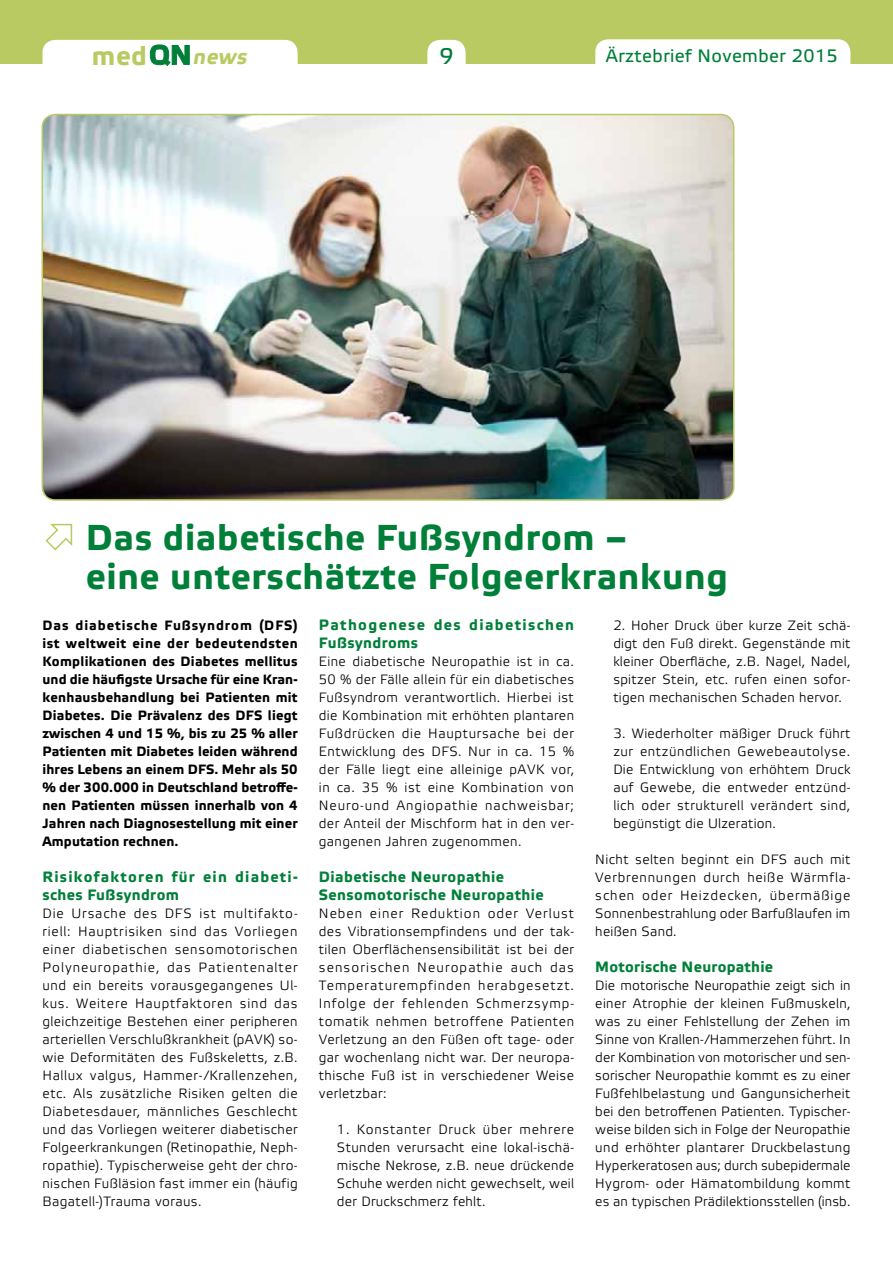
<style>
.page{position:relative;width:893px;height:1263px;background:#fff}
.page>*{position:absolute;margin:0;border:0;box-sizing:border-box;transform-origin:0 0}
.t1{font:700 36px/39px "Etelka Text";letter-spacing:.02em;color:#007f39}
.t2{font:700 26.4px "Etelka Text";color:#b8ca61}
.t3{font:22.5px "Etelka Text";color:#007f39}
.t4{font:italic 700 21.15px "Etelka Text Pro";color:#b8ca61}
.t5{font:18px "Etelka Text";letter-spacing:.02em;color:#007f39}
.t6{font:700 15px/18px "Etelka Text";letter-spacing:.03em;color:#007f39}
.t7{font:700 15px/18px "Etelka Text";letter-spacing:.085em;color:#007f39}
.t8{font:700 15px/18px "Etelka Text";letter-spacing:.095em;color:#007f39}
.t9{font:300 13.5px/18px "Etelka";letter-spacing:.02em;color:#000;text-align:justify}
.t10{font:700 13.5px/18px "Etelka Text";letter-spacing:.01em;color:#000;text-align:justify}
</style>
<div class="page">
<img style="left:42px;top:114px;width:692px;height:386px">
<div style="left:42px;top:114px;width:692px;height:387px;border:2px solid #b8ca61;border-radius:13px"></div>
<svg style="left:45px;top:523px;width:28px;height:28px"></svg>
<div style="left:0;top:0;width:893px;height:64px;background:#b8ca61"></div>
<div style="left:427px;top:40px;width:39px;height:52px;background:#fff;border-radius:13px"></div>
<div style="left:595px;top:39px;width:255px;height:45px;background:#fff;border-radius:13px"></div>
<div style="left:43px;top:40px;width:255px;height:47px;background:#fff;border-radius:13px"></div>
<svg style="left:150px;top:45px;width:40px;height:21px"></svg>
<h2 class="t2" style="left:92px;top:40px;width:57px">med</h2>
<h3 class="t4" style="left:193px;top:45px;width:60px">news</h3>
<h3 class="t3" style="left:439px;top:44px;width:16px">9</h3>
<h3 class="t5" style="left:606px;top:46px;width:234px">Ärztebrief November 2015</h3>
<h1 class="t1" style="left:86px;top:519px;width:644px">Das diabetische Fußsyndrom –<br>eine unterschätzte Folgeerkrankung</h1>
<p class="t10" style="left:43px;top:617px;width:257px">Das diabetische Fußsyndrom (DFS) ist weltweit eine der bedeutendsten Komplikationen des Diabetes mellitus und die häufigste Ursache für eine Kran&shy;kenhausbehandlung bei Patienten mit Diabetes. Die Prävalenz des DFS liegt zwischen 4 und 15 %, bis zu 25 % aller Patienten mit Diabetes leiden während ihres Lebens an einem DFS. Mehr als 50 % der 300.000 in Deutschland betroffe&shy;nen Patienten müssen innerhalb von 4<br>Jahren nach Diagnosestellung mit einer Amputation rechnen.</p>
<p class="t7" style="left:43px;top:868px;width:257px">Risikofaktoren für ein diabeti&shy;sches Fußsyndrom</p>
<p class="t9" style="left:43px;top:905px;width:257px">Die Ursache des DFS ist multifakto&shy;riell: Hauptrisiken sind das Vorliegen einer diabetischen sensomotorischen Polyneuropathie, das Patientenalter und ein bereits vorausgegangenes Ul&shy;kus. Weitere Hauptfaktoren sind das gleichzeitige Bestehen einer peripheren arteriellen Verschlußkrankheit (pAVK) so&shy;wie Deformitäten des Fußskeletts, z.B.<br>Hallux valgus, Hammer-/Krallenzehen, etc. Als zusätzliche Risiken gelten die Diabetesdauer, männliches Geschlecht und das Vorliegen weiterer diabetischer Folgeerkrankungen (Retinopathie, Neph&shy;ropathie). Typischerweise geht der chro&shy;nischen Fußläsion fast immer ein (häufig Bagatell-)Trauma voraus.</p>
<p class="t8" style="left:319px;top:616px;width:257px">Pathogenese des diabetischen<br>Fußsyndroms</p>
<p class="t9" style="left:319px;top:653px;width:257px">Eine diabetische Neuropathie ist in ca.<br>50 % der Fälle allein für ein diabetisches Fußsyndrom verantwortlich. Hierbei ist die Kombination mit erhöhten plantaren Fußdrücken die Hauptursache bei der Entwicklung des DFS. Nur in ca. 15 % der Fälle liegt eine alleinige pAVK vor, in ca. 35 % ist eine Kombination von Neuro-und Angiopathie nachweisbar; der Anteil der Mischform hat in den ver&shy;gangenen Jahren zugenommen.</p>
<p class="t6" style="left:319px;top:868px;width:226px">Diabetische Neuropathie<br>Sensomotorische Neuropathie</p>
<p class="t9" style="left:319px;top:905px;width:257px">Neben einer Reduktion oder Verlust des Vibrationsempfindens und der tak&shy;tilen Oberflächensensibilität ist bei der sensorischen Neuropathie auch das Temperaturempfinden herabgesetzt.<br>Infolge der fehlenden Schmerzsymp&shy;tomatik nehmen betroffene Patienten Verletzung an den Füßen oft tage- oder gar wochenlang nicht war. Der neuropa&shy;thische Fuß ist in verschiedener Weise verletzbar:</p>
<p class="t9" style="left:337px;top:1121px;width:239px">1. Konstanter Druck über mehrere Stunden verursacht eine lokal-ischä&shy;mische Nekrose, z.B. neue drückende Schuhe werden nicht gewechselt, weil der Druckschmerz fehlt.</p>
<p class="t9" style="left:613px;top:617px;width:239px">2. Hoher Druck über kurze Zeit schä&shy;digt den Fuß direkt. Gegenstände mit kleiner Oberfläche, z.B. Nagel, Nadel, spitzer Stein, etc. rufen einen sofor&shy;tigen mechanischen Schaden hervor.</p>
<p class="t9" style="left:613px;top:725px;width:239px">3. Wiederholter mäßiger Druck führt zur entzündlichen Gewebeautolyse.<br>Die Entwicklung von erhöhtem Druck auf Gewebe, die entweder entzünd&shy;lich oder strukturell verändert sind, begünstigt die Ulzeration.</p>
<p class="t9" style="left:595px;top:851px;width:257px">Nicht selten beginnt ein DFS auch mit Verbrennungen durch heiße Wärmfla&shy;schen oder Heizdecken, übermäßige Sonnenbestrahlung oder Barfußlaufen im heißen Sand.</p>
<p class="t6" style="left:595px;top:958px;width:179px">Motorische Neuropathie</p>
<p class="t9" style="left:595px;top:977px;width:257px">Die motorische Neuropathie zeigt sich in einer Atrophie der kleinen Fußmuskeln, was zu einer Fehlstellung der Zehen im Sinne von Krallen-/Hammerzehen führt. In der Kombination von motorischer und sen&shy;sorischer Neuropathie kommt es zu einer Fußfehlbelastung und Gangunsicherheit bei den betroffenen Patienten. Typischer&shy;weise bilden sich in Folge der Neuropathie und erhöhter plantarer Druckbelastung Hyperkeratosen aus; durch subepidermale Hygrom- oder Hämatombildung kommt es an typischen Prädilektionsstellen (insb.</p>
</div>
